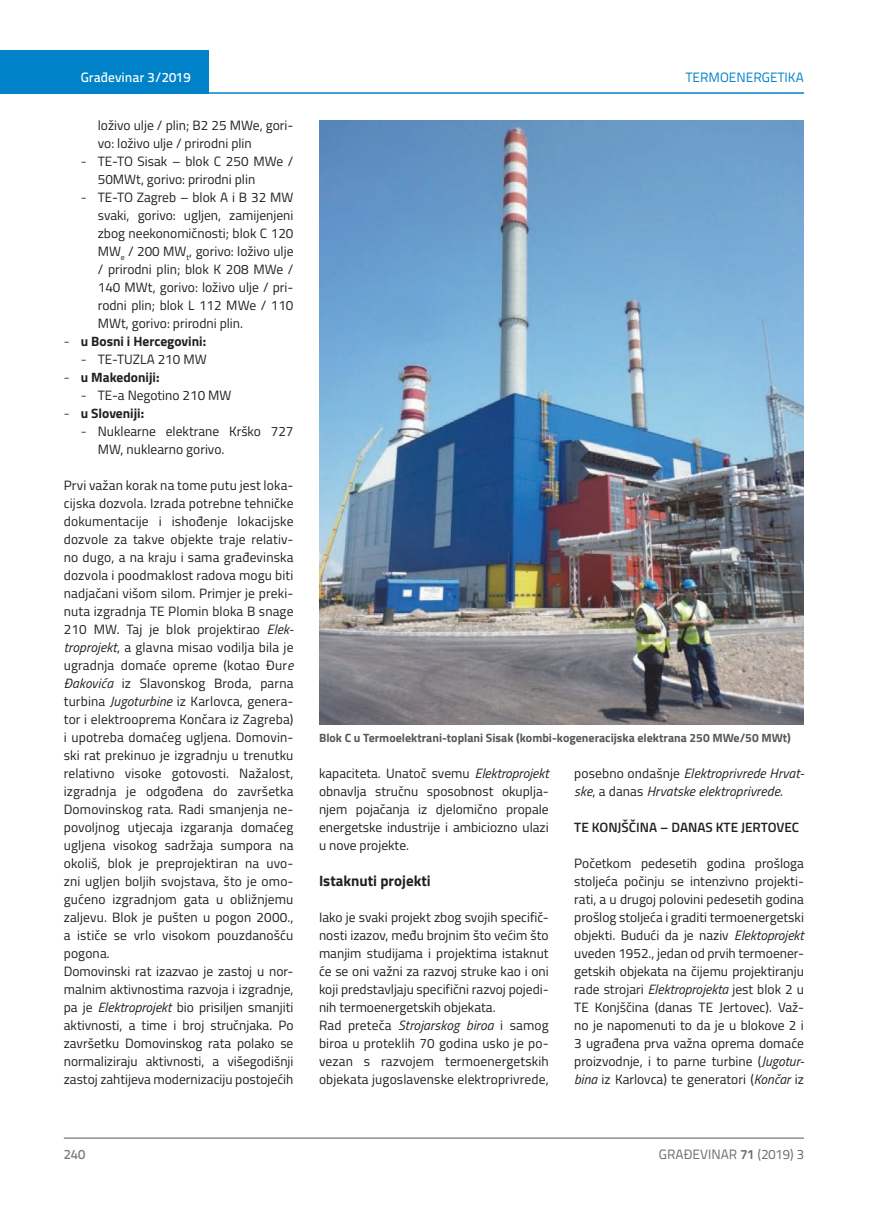
<style>
.page{position:relative;width:872px;height:1212px;background:#fff}
.page>*{position:absolute;margin:0;border:0;box-sizing:border-box;transform-origin:0 0}
.t1{font:700 15px "Titillium";color:#231f20}
.t2{font:13.5px/18px "Titillium";letter-spacing:.005em;color:#231f20}
.t3{font:italic 13.5px/18px "Titillium";letter-spacing:.01em;color:#231f20}
.t4{font:700 13.5px "Titillium";color:#231f20}
.t5{font:600 13.5px "Titillium";color:#231f20}
.t6{font:13.5px "Titillium Text 22 L";color:#6c6d70}
.t7{font:500 13.5px "Titillium Text 22 L";color:#fff}
.t8{font:13.5px "Titillium Text 22 L";color:#0082c8}
.t9{font:500 13.5px "Titillium Text 22 L";color:#787a7d}
.t10{font:700 12px "Titillium";color:#57585a}
.s1{font-family:"Titillium Text 22 L";font-weight:300}
.s2{font-style:italic}
.s3{font-style:normal}
.s4{font-weight:700}
</style>
<div class="page">
<div style="left:0;top:50px;width:208px;height:44px;background:#0082c8"></div>
<hr style="left:0;top:92px;width:804px;height:2px;background:#0082c8">
<hr style="left:64px;top:1138px;width:740px;height:1px;background:#57585a">
<img style="left:319px;top:120px;width:485px;height:604px">
<p class="t7" style="left:81px;top:67px;width:111px">Građevinar 3/2019</p>
<p class="t8" style="left:686px;top:68px;width:119px">TERMOENERGETIKA</p>
<p class="t2" style="left:98px;top:115px;width:197px">loživo ulje / plin; B2 25 MWe, gori&shy;vo: loživo ulje / prirodni plin</p>
<p class="t2" style="left:98px;top:151px;width:197px;text-indent:-17px"><span class="s1">-</span> TE-TO Sisak – blok C 250 MWe /<br>50MWt, gorivo: prirodni plin</p>
<p class="t2" style="left:98px;top:187px;width:197px;text-align:justify;text-indent:-17px"><span class="s1">-</span> TE-TO Zagreb – blok A i B 32 MW svaki, gorivo: ugljen, zamijenjeni zbog neekonomičnosti; blok C 120<br>MW<sub>e</sub> / 200 MW<sub>t</sub>, gorivo: loživo ulje / prirodni plin; blok K 208 MWe / 140 MWt, gorivo: loživo ulje / pri&shy;rodni plin; blok L 112 MWe / 110<br>MWt, gorivo: prirodni plin.</p>
<p class="t4" style="left:64px;top:331px;width:144px"><span class="s1">-</span> u Bosni i Hercegovini:</p>
<p class="t2" style="left:81px;top:349px;width:127px"><span class="s1">-</span> TE-TUZLA 210 MW</p>
<p class="t4" style="left:64px;top:367px;width:97px"><span class="s1">-</span> u Makedoniji:</p>
<p class="t2" style="left:81px;top:385px;width:152px"><span class="s1">-</span> TE-a Negotino 210 MW</p>
<p class="t4" style="left:64px;top:403px;width:82px"><span class="s1">-</span> u Sloveniji:</p>
<p class="t2" style="left:98px;top:421px;width:197px;text-indent:-17px"><span class="s1">-</span> Nuklearne elektrane Krško 727<br>MW, nuklearno gorivo.</p>
<p class="t2" style="left:64px;top:475px;width:231px">Prvi važan korak na tome putu jest loka&shy;cijska dozvola. Izrada potrebne tehničke dokumentacije i ishođenje lokacijske dozvole za takve objekte traje relativ&shy;no dugo, a na kraju i sama građevinska dozvola i poodmaklost radova mogu biti nadjačani višom silom. Primjer je preki&shy;nuta izgradnja TE Plomin bloka B snage 210 MW. Taj je blok projektirao <span class="s2">Elek&shy;troprojekt</span>, a glavna misao vodilja bila je ugradnja domaće opreme (kotao Đur<span class="s2">e Đakovića</span> iz Slavonskog Broda, parna turbina <span class="s2">Jugoturbine</span> iz Karlovca, genera&shy;tor i elektrooprema Končara iz Zagreba) i upotreba domaćeg ugljena. Domovin&shy;ski rat prekinuo je izgradnju u trenutku relativno visoke gotovosti. Nažalost, izgradnja je odgođena do završetka Domovinskog rata. Radi smanjenja ne&shy;povoljnog utjecaja izgaranja domaćeg ugljena visokog sadržaja sumpora na okoliš, blok je preprojektiran na uvo&shy;zni ugljen boljih svojstava, što je omo&shy;gućeno izgradnjom gata u obližnjemu zaljevu. Blok je pušten u pogon 2000., a ističe se vrlo visokom pouzdanošću pogona.<br>Domovinski rat izazvao je zastoj u nor&shy;malnim aktivnostima razvoja i izgradnje, pa je <span class="s2">Elektroprojekt</span> bio prisiljen smanjiti aktivnosti, a time i broj stručnjaka. Po završetku Domovinskog rata polako se normaliziraju aktivnosti, a višegodišnji zastoj zahtijeva modernizaciju postojećih</p>
<p class="t10" style="left:319px;top:729px;width:473px">Blok C u Termoelektrani-toplani Sisak (kombi-kogeneracijska elektrana 250 MWe/50 MWt)</p>
<p class="t2" style="left:319px;top:763px;width:231px;text-align:justify">kapaciteta. Unatoč svemu <span class="s2">Elektroprojekt </span>obnavlja stručnu sposobnost okuplja&shy;njem pojačanja iz djelomično propale energetske industrije i ambiciozno ulazi u nove projekte.</p>
<p class="t1" style="left:319px;top:869px;width:113px">Istaknuti projekti</p>
<p class="t2" style="left:319px;top:908px;width:231px">Iako je svaki projekt zbog svojih specifič&shy;nosti izazov, među brojnim što većim što manjim studijama i projektima istaknut će se oni važni za razvoj struke kao i oni koji predstavljaju specifični razvoj pojedi&shy;nih termoenergetskih objekata.<br>Rad preteča <span class="s2">Strojarskog biroa</span> i samog biroa u proteklih 70 godina usko je po&shy;vezan s razvojem termoenergetskih objekata jugoslavenske elektroprivrede,</p>
<p class="t3" style="left:574px;top:764px;width:231px"><span class="s3">posebno ondašnje</span> Elektroprivrede Hrvat&shy;ske<span class="s3">, a danas</span> Hrvatske elektroprivrede<span class="s3">.</span></p>
<p class="t5" style="left:574px;top:817px;width:227px">TE KONJŠČINA – DANAS KTE JERTOVEC</p>
<p class="t2" style="left:574px;top:854px;width:231px;text-align:justify">Početkom pedesetih godina prošloga stoljeća počinju se intenzivno projekti&shy;rati, a u drugoj polovini pedesetih godina prošlog stoljeća i graditi termoenergetski objekti. Budući da je naziv <span class="s2">Elektoprojekt </span>uveden 1952., jedan od prvih termoener&shy;getskih objekata na čijemu projektiranju rade strojari <span class="s2">Elektroprojekta</span> jest blok 2 u TE Konjščina (danas TE Jertovec). Važ&shy;no je napomenuti to da je u blokove 2 i 3 ugrađena prva važna oprema domaće proizvodnje, i to parne turbine (<span class="s2">Jugotur&shy;bina</span> iz Karlovca) te generatori (<span class="s2">Končar</span> iz</p>
<p class="t9" style="left:64px;top:1144px;width:23px">240</p>
<p class="t6" style="left:659px;top:1144px;width:146px">GRAĐEVINAR <span class="s4">71</span> (2019) 3</p>
</div>
